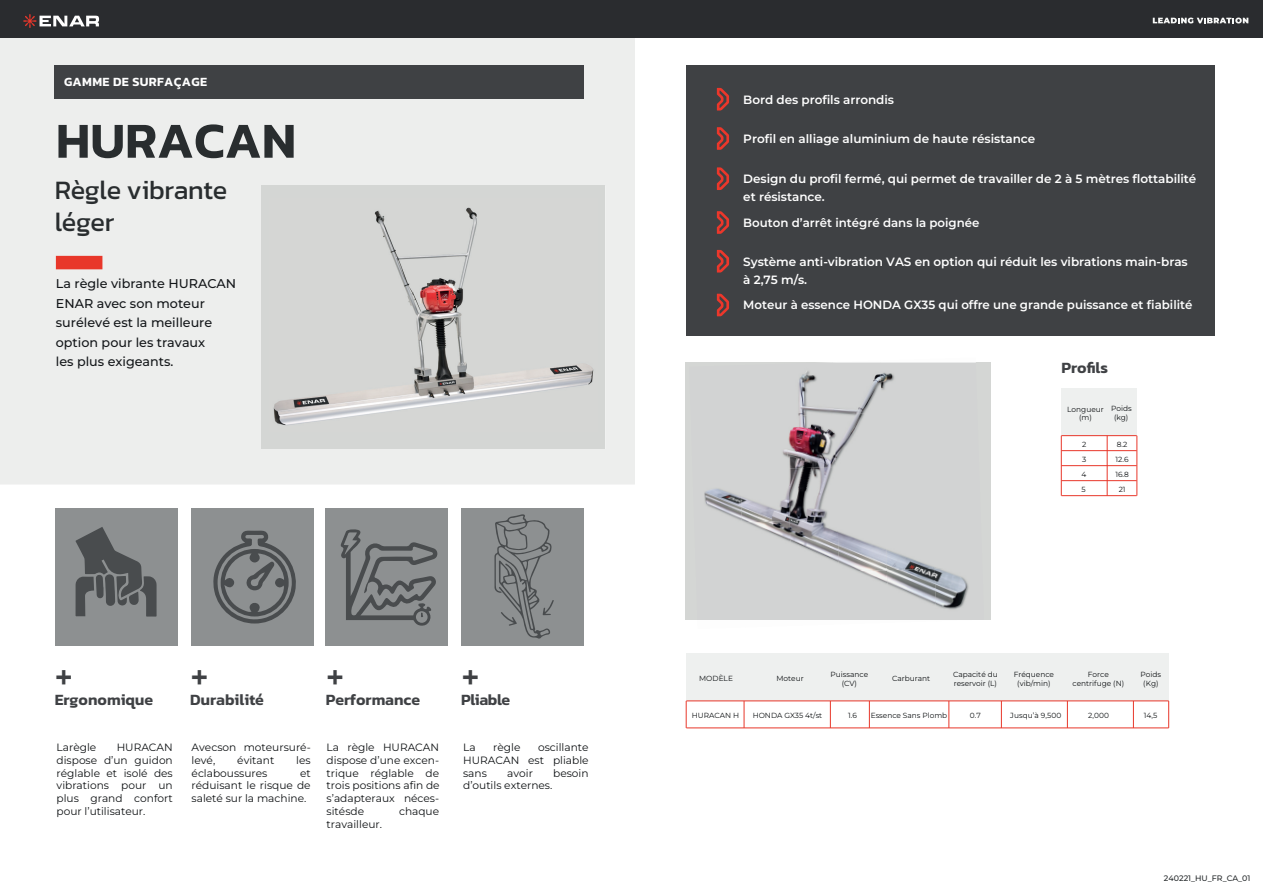
<style>
.page{position:relative;width:1263px;height:893px;background:#fff}
.page>*{position:absolute;margin:0;border:0;box-sizing:border-box;transform-origin:0 0}
.t1{font:600 50.85px "Kanit";color:#292d2f}
.t2{font:38.25px "Kanit";color:#3f4144}
.t3{font:27px/32.4px "Kanit";letter-spacing:-.015em;color:#292d2f}
.t4{font:600 15.9px "Kanit";color:#3f4144}
.t5{font:600 15.9px "Kanit";letter-spacing:-.025em;color:#3f4144}
.t6{font:500 12.75px/19.5px "Montserrat";color:#14171a}
.t7{font:600 12.75px "Kanit";letter-spacing:.03em;color:#fff}
.t8{font:600 12px/18px "Montserrat";letter-spacing:-.005em;color:#fdfdfd}
.t9{font:10.65px/12.8px "Montserrat";color:#101315;text-align:justify}
.t10{font:500 7.95px "Montserrat";color:#292d2f}
.t11{font:7.35px/8.9px "Montserrat";color:#101315;text-align:center}
</style>
<div class="page">
<div style="left:0;top:38px;width:635px;height:446px;background:#edeeed"></div>
<div style="left:0;top:0;width:1263px;height:38px;background:#2a2c2f"></div>
<div style="left:686px;top:65px;width:528px;height:270px;background:#3f4144"></div>
<div style="left:55px;top:65px;width:529px;height:33px;background:#3f4144"></div>
<div style="left:56px;top:256px;width:46px;height:13px;background:#e8372a"></div>
<div style="left:686px;top:654px;width:483px;height:47px;background:#eef0ef"></div>
<hr style="left:686px;top:728px;width:483px;height:1px;background:#e8372a">
<hr style="left:686px;top:701px;width:483px;height:1px;background:#e8372a">
<svg style="left:686px;top:701px;width:1px;height:27px"></svg>
<svg style="left:744px;top:701px;width:1px;height:27px"></svg>
<svg style="left:830px;top:701px;width:1px;height:27px"></svg>
<svg style="left:949px;top:701px;width:1px;height:27px"></svg>
<svg style="left:869px;top:701px;width:1px;height:27px"></svg>
<svg style="left:1001px;top:701px;width:1px;height:27px"></svg>
<svg style="left:1067px;top:701px;width:1px;height:27px"></svg>
<svg style="left:1133px;top:702px;width:1px;height:26px"></svg>
<svg style="left:1168px;top:701px;width:1px;height:27px"></svg>
<svg style="left:1153px;top:18px;width:95px;height:5px"></svg>
<svg style="left:23px;top:14px;width:76px;height:14px"></svg>
<svg style="left:717px;top:88px;width:12px;height:23px"></svg>
<svg style="left:717px;top:127px;width:12px;height:23px"></svg>
<svg style="left:717px;top:167px;width:12px;height:23px"></svg>
<svg style="left:717px;top:211px;width:12px;height:23px"></svg>
<svg style="left:717px;top:250px;width:12px;height:23px"></svg>
<svg style="left:717px;top:294px;width:12px;height:22px"></svg>
<div style="left:1061px;top:388px;width:76px;height:48px;background:#eef0ef"></div>
<hr style="left:1061px;top:450px;width:76px;height:1px;background:#e8372a">
<hr style="left:1061px;top:435px;width:76px;height:1px;background:#e8372a">
<hr style="left:1061px;top:436px;width:1px;height:60px;background:#e8372a">
<hr style="left:1107px;top:436px;width:1px;height:60px;background:#e8372a">
<hr style="left:1137px;top:436px;width:1px;height:60px;background:#e8372a">
<hr style="left:1061px;top:465px;width:76px;height:1px;background:#e8372a">
<hr style="left:1061px;top:480px;width:76px;height:1px;background:#e8372a">
<hr style="left:1061px;top:495px;width:76px;height:1px;background:#e8372a">
<div style="left:55px;top:508px;width:122px;height:138px;background:#8d9091"></div>
<div style="left:191px;top:508px;width:122px;height:138px;background:#8d9091"></div>
<div style="left:325px;top:508px;width:123px;height:138px;background:#8d9091"></div>
<div style="left:461px;top:508px;width:123px;height:138px;background:#8d9091"></div>
<div style="left:261px;top:186px;width:344px;height:263px;background:#d4d6d4"></div>
<img style="left:273px;top:207px;width:321px;height:219px">
<div style="left:685px;top:363px;width:305px;height:257px;background:#d4d6d4"></div>
<svg style="left:814px;top:362px;width:18px;height:1px"></svg>
<img style="left:928px;top:362px;width:49px;height:1px">
<img style="left:798px;top:371px;width:34px;height:43px">
<img style="left:832px;top:374px;width:48px;height:40px">
<img style="left:880px;top:372px;width:15px;height:18px">
<img style="left:782px;top:450px;width:4px;height:7px">
<img style="left:786px;top:414px;width:48px;height:53px">
<img style="left:834px;top:413px;width:46px;height:53px">
<img style="left:704px;top:488px;width:36px;height:33px">
<img style="left:740px;top:489px;width:48px;height:32px">
<img style="left:788px;top:467px;width:46px;height:54px">
<img style="left:836px;top:465px;width:44px;height:1px">
<img style="left:742px;top:521px;width:48px;height:21px">
<img style="left:790px;top:519px;width:47px;height:44px">
<img style="left:837px;top:531px;width:48px;height:38px">
<img style="left:885px;top:549px;width:48px;height:20px">
<img style="left:852px;top:569px;width:83px;height:36px">
<img style="left:935px;top:567px;width:34px;height:43px">
<svg style="left:75px;top:527px;width:82px;height:90px"></svg>
<svg style="left:213px;top:531px;width:83px;height:92px"></svg>
<svg style="left:340px;top:529px;width:97px;height:97px"></svg>
<svg style="left:494px;top:514px;width:60px;height:125px"></svg>
<p class="t7" style="left:64px;top:72px;width:145px">GAMME DE SURFAÇAGE</p>
<h1 class="t1" style="left:56px;top:102px;width:242px">HURACAN</h1>
<h3 class="t3" style="left:55px;top:173px;width:174px">Règle vibrante léger</h3>
<p class="t6" style="left:56px;top:274px;width:182px">La règle vibrante HURACAN<br>ENAR avec son moteur surélevé est la meilleure option pour les travaux<br>les plus exigeants.</p>
<h2 class="t2" style="left:55px;top:647px;width:20px">+</h2>
<h2 class="t2" style="left:190px;top:647px;width:20px">+</h2>
<h2 class="t2" style="left:326px;top:647px;width:20px">+</h2>
<h2 class="t2" style="left:461px;top:647px;width:20px">+</h2>
<h3 class="t4" style="left:55px;top:688px;width:100px">Ergonomique</h3>
<h3 class="t4" style="left:190px;top:688px;width:75px">Durabilité</h3>
<h3 class="t4" style="left:326px;top:688px;width:96px">Performance</h3>
<h3 class="t5" style="left:461px;top:688px;width:51px">Pliable</h3>
<p class="t9" style="left:57px;top:741px;width:41px">Larègle</p>
<p class="t9" style="left:57px;top:741px;width:118px;text-indent:60px">HURACAN dispose d’un guidon réglable et isolé des vibrations pour un plus grand confort pour l’utilisateur.</p>
<p class="t9" style="left:192px;top:741px;width:121px">Avecson moteursuré&shy;levé,</p>
<p class="t9" style="left:237px;top:754px;width:39px">évitant</p>
<p class="t9" style="left:296px;top:754px;width:16px">les</p>
<p class="t9" style="left:192px;top:766px;width:77px">éclaboussures</p>
<p class="t9" style="left:192px;top:766px;width:121px;text-indent:108px">et réduisant le risque de saleté sur la machine.</p>
<p class="t9" style="left:327px;top:741px;width:115px">La règle HURACAN dispose d’une excen&shy;trique réglable de trois positions afin de s’adapteraux néces&shy;sitésde</p>
<p class="t9" style="left:399px;top:804px;width:42px">chaque</p>
<p class="t9" style="left:463px;top:741px;width:127px;text-indent:75px">oscillante HURACAN est pliable sans</p>
<p class="t9" style="left:463px;top:741px;width:14px">La</p>
<p class="t9" style="left:493px;top:741px;width:29px">règle</p>
<p class="t9" style="left:507px;top:766px;width:27px">avoir</p>
<p class="t9" style="left:553px;top:766px;width:37px">besoin</p>
<p class="t9" style="left:463px;top:779px;width:91px">d’outils externes.</p>
<p class="t9" style="left:327px;top:817px;width:57px">travailleur.</p>
<p class="t8" style="left:743px;top:90px;width:152px">Bord des profils arrondis</p>
<p class="t8" style="left:743px;top:129px;width:294px">Profil en alliage aluminium de haute résistance</p>
<p class="t8" style="left:743px;top:169px;width:455px">Design du profil fermé, qui permet de travailler de 2 à 5 mètres flottabilité et résistance.</p>
<p class="t8" style="left:743px;top:213px;width:238px">Bouton d’arrêt intégré dans la poignée</p>
<p class="t8" style="left:743px;top:252px;width:446px">Système anti-vibration VAS en option qui réduit les vibrations main-bras à 2,75 m/s.</p>
<p class="t8" style="left:743px;top:296px;width:451px">Moteur à essence HONDA GX35 qui offre une grande puissance et fiabilité</p>
<h3 class="t4" style="left:1061px;top:356px;width:48px">Profils</h3>
<p class="t11" style="left:1067px;top:404px;width:38px">Longueur (m)</p>
<p class="t11" style="left:1111px;top:404px;width:22px">Poids (kg)</p>
<p class="t11" style="left:1082px;top:439px;width:6px">2</p>
<p class="t11" style="left:1117px;top:439px;width:12px">8.2</p>
<p class="t11" style="left:1082px;top:454px;width:6px">3</p>
<p class="t11" style="left:1115px;top:454px;width:14px">12.6</p>
<p class="t11" style="left:1081px;top:469px;width:6px">4</p>
<p class="t11" style="left:1115px;top:469px;width:15px">16.8</p>
<p class="t11" style="left:1081px;top:484px;width:6px">5</p>
<p class="t11" style="left:1119px;top:484px;width:8px">21</p>
<p class="t11" style="left:699px;top:674px;width:35px">MODÈLE</p>
<p class="t11" style="left:776px;top:674px;width:29px">Moteur</p>
<p class="t11" style="left:830px;top:670px;width:39px">Puissance (CV)</p>
<p class="t11" style="left:692px;top:711px;width:49px">HURACAN H</p>
<p class="t11" style="left:753px;top:711px;width:71px">HONDA GX35 4t/st</p>
<p class="t11" style="left:953px;top:670px;width:46px;text-align:left">Capacité du reservoir (L)</p>
<p class="t11" style="left:970px;top:711px;width:12px">0.7</p>
<p class="t11" style="left:892px;top:674px;width:40px">Carburant</p>
<p class="t11" style="left:848px;top:711px;width:10px">1.6</p>
<p class="t11" style="left:871px;top:711px;width:78px">Essence Sans Plomb</p>
<p class="t11" style="left:1014px;top:670px;width:42px">Fréquence (vib/min)</p>
<p class="t11" style="left:1010px;top:711px;width:53px">Jusqu’à 9,500</p>
<p class="t11" style="left:1072px;top:670px;width:53px">Force centrifuge (N)</p>
<p class="t11" style="left:1088px;top:711px;width:22px">2,000</p>
<p class="t11" style="left:1140px;top:670px;width:22px">Poids (Kg)</p>
<p class="t11" style="left:1144px;top:711px;width:15px">14,5</p>
<p class="t10" style="left:1164px;top:872px;width:88px">240221_HU_FR_CA_01</p>
</div>
